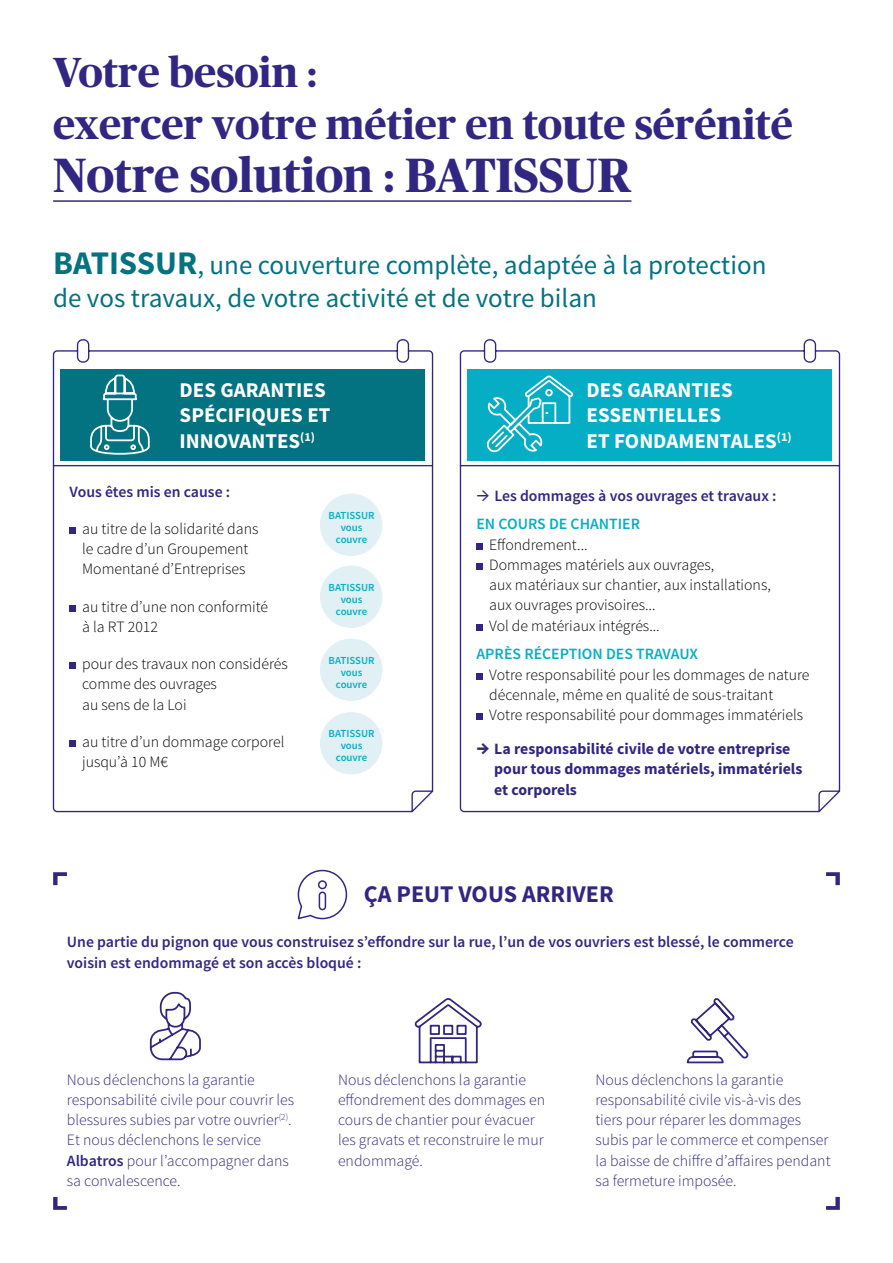
<style>
.page{position:relative;width:893px;height:1263px;background:#fff}
.page>*{position:absolute;margin:0;border:0;box-sizing:border-box;transform-origin:0 0}
.t1{font:700 48px "Publico Headline";color:#312783}
.t2{font:700 42px/52.5px "Publico Headline";color:#312783}
.t3{font:27px/33px "Source Sans Pro";color:#037281}
.t4{font:700 24px "Source Sans Pro";color:#312783}
.t5{font:700 21px/25.5px "Source Sans Pro";color:#fff}
.t6{font:300 15.75px/20.2px "Source Sans Pro";color:#000}
.t7{font:300 15.75px/20.2px "Source Sans Pro";color:#312783}
.t8{font:600 15.75px/20.2px "Source Sans Pro";color:#312783}
.t9{font:700 15.75px/20.2px "Source Sans Pro";color:#312783}
.t10{font:600 15.75px "Source Sans Pro";color:#06aec5}
.t11{font:600 10.8px/12.1px "Source Sans Pro";color:#06aec5;text-align:center}
.s1{font-weight:700;font-size:33px}
.s2{font-weight:400;font-size:21px}
.s3{color:#06aec5}
.s4{font-size:21px}
.s5{font-weight:600}
</style>
<div class="page">
<hr style="left:53px;top:200px;width:578px;height:2px;background:#312783">
<svg style="left:53px;top:872px;width:14px;height:13px"></svg>
<svg style="left:53px;top:1197px;width:14px;height:13px"></svg>
<svg style="left:826px;top:872px;width:14px;height:13px"></svg>
<svg style="left:826px;top:1197px;width:14px;height:13px"></svg>
<svg style="left:297px;top:869px;width:51px;height:51px"></svg>
<svg style="left:52px;top:339px;width:382px;height:474px"></svg>
<svg style="left:459px;top:339px;width:382px;height:474px"></svg>
<div style="left:61px;top:369px;width:364px;height:91px;background:#037281"></div>
<div style="left:468px;top:369px;width:364px;height:91px;background:#06aec5"></div>
<div style="left:70px;top:527px;width:6px;height:7px;background:#312783"></div>
<div style="left:70px;top:605px;width:6px;height:7px;background:#312783"></div>
<svg style="left:70px;top:663px;width:6px;height:6px"></svg>
<div style="left:70px;top:740px;width:6px;height:7px;background:#312783"></div>
<div style="left:476px;top:543px;width:7px;height:6px;background:#312783"></div>
<div style="left:476px;top:563px;width:7px;height:7px;background:#312783"></div>
<div style="left:476px;top:624px;width:7px;height:6px;background:#312783"></div>
<div style="left:476px;top:673px;width:7px;height:6px;background:#312783"></div>
<div style="left:476px;top:714px;width:7px;height:6px;background:#312783"></div>
<svg style="left:90px;top:374px;width:60px;height:81px"></svg>
<svg style="left:487px;top:375px;width:87px;height:78px"></svg>
<div style="left:320px;top:494px;width:62px;height:62px;background:#e0f0f5;border-radius:50%"></div>
<div style="left:320px;top:566px;width:62px;height:62px;background:#e0f0f5;border-radius:50%"></div>
<div style="left:320px;top:639px;width:62px;height:62px;background:#e0f0f5;border-radius:50%"></div>
<div style="left:320px;top:712px;width:62px;height:62px;background:#e0f0f5;border-radius:50%"></div>
<svg style="left:149px;top:991px;width:52px;height:70px"></svg>
<svg style="left:414px;top:998px;width:68px;height:66px"></svg>
<svg style="left:686px;top:998px;width:63px;height:66px"></svg>
<h2 class="t2" style="left:53px;top:43px;width:741px">Votre besoin :<br>exercer votre métier en toute sérénité</h2>
<h1 class="t1" style="left:53px;top:140px;width:580px">Notre solution : BATISSUR</h1>
<h3 class="t3" style="left:53px;top:248px;width:715px"><span class="s1">BATISSUR</span>, une couverture complète, adaptée à la protection de vos travaux, de votre activité et de votre bilan</h3>
<h3 class="t5" style="left:180px;top:378px;width:152px">DES GARANTIES<br>SPÉCIFIQUES ET<br>INNOVANTES<sup>(1)</sup></h3>
<h3 class="t5" style="left:587px;top:378px;width:207px">DES GARANTIES<br>ESSENTIELLES<br>ET FONDAMENTALES<sup>(1)</sup></h3>
<p class="t8" style="left:70px;top:482px;width:162px">Vous êtes mis en cause :</p>
<p class="t6" style="left:82px;top:519px;width:178px">au titre de la solidarité dans le cadre d’un Groupement<br>Momentané d’Entreprises</p>
<p class="t6" style="left:82px;top:596px;width:187px">au titre d’une non conformité à la RT 2012</p>
<p class="t6" style="left:82px;top:654px;width:207px">pour des travaux non considérés comme des ouvrages<br>au sens de la Loi</p>
<p class="t6" style="left:82px;top:732px;width:204px">au titre d’un dommage corporel jusqu’à 10 M€</p>
<p class="t8" style="left:476px;top:481px;width:302px;line-height:28.8px"><span class="s2">→</span> Les dommages à vos ouvrages et travaux :<br><span class="s3">EN COURS DE CHANTIER</span></p>
<p class="t6" style="left:489px;top:534px;width:283px">Effondrement...<br>Dommages matériels aux ouvrages,<br>aux matériaux sur chantier, aux installations, aux ouvrages provisoires...<br>Vol de matériaux intégrés...</p>
<p class="t10" style="left:476px;top:644px;width:223px">APRÈS RÉCEPTION DES TRAVAUX</p>
<p class="t6" style="left:489px;top:664px;width:322px">Votre responsabilité pour les dommages de nature décennale, même en qualité de sous-traitant<br>Votre responsabilité pour dommages immatériels</p>
<p class="t9" style="left:494px;top:739px;width:310px;text-indent:-18px"><span class="s4">→</span> La responsabilité civile de votre entreprise pour tous dommages matériels, immatériels et corporels</p>
<p class="t11" style="left:329px;top:509px;width:48px">BATISSUR vous couvre</p>
<p class="t11" style="left:329px;top:581px;width:48px">BATISSUR vous couvre</p>
<p class="t11" style="left:329px;top:654px;width:48px">BATISSUR vous couvre</p>
<p class="t11" style="left:329px;top:728px;width:48px">BATISSUR vous couvre</p>
<h3 class="t4" style="left:364px;top:879px;width:252px">ÇA PEUT VOUS ARRIVER</h3>
<p class="t8" style="left:67px;top:932px;width:728px">Une partie du pignon que vous construisez s’effondre sur la rue, l’un de vos ouvriers est blessé, le commerce voisin est endommagé et son accès bloqué :</p>
<p class="t7" style="left:67px;top:1069px;width:229px">Nous déclenchons la garantie responsabilité civile pour couvrir les blessures subies par votre ouvrier<sup>(2)</sup>.<br>Et nous déclenchons le service<br><span class="s5">Albatros</span> pour l’accompagner dans sa convalescence.</p>
<p class="t7" style="left:338px;top:1069px;width:209px">Nous déclenchons la garantie effondrement des dommages en cours de chantier pour évacuer les gravats et reconstruire le mur endommagé.</p>
<p class="t7" style="left:595px;top:1069px;width:237px">Nous déclenchons la garantie responsabilité civile vis-à-vis des tiers pour réparer les dommages subis par le commerce et compenser la baisse de chiffre d’affaires pendant sa fermeture imposée.</p>
</div>
